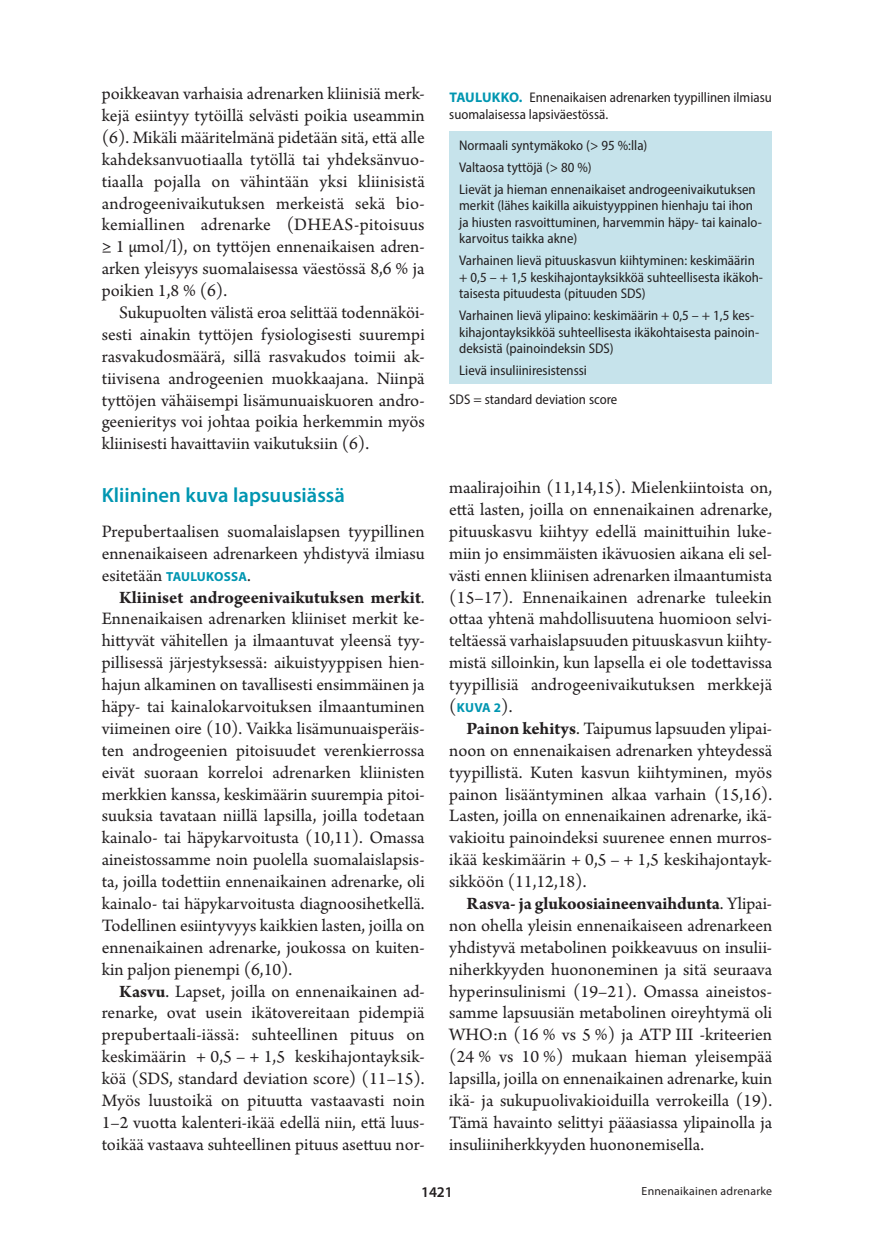
<style>
.page{position:relative;width:874px;height:1241px;background:#fff}
.page>*{position:absolute;margin:0;border:0;box-sizing:border-box;transform-origin:0 0}
.v1{font:600 20.65px "Myriad Pro";color:#0096b1}
.l_ei_sis{font:18.38px/21.9px "Arno Pro";color:#231f20;text-align:justify}
.t1{font:600 14.88px "Myriad Pro";color:#231f20}
.t{font:semi-condensed 14px/16.6px "Myriad Pro";color:#231f20}
.t2{font:700 13.12px "Myriad Pro";color:#0096b1}
.Ala{font:11.9px "Myriad Pro";letter-spacing:.02em;color:#231f20}
.s1{font-family:"Myriad Pro";font-weight:700;font-size:13.12px;color:#0096b1}
.s2{font-weight:700}
.s3{font-weight:700;font-stretch:normal;color:#0096b1}
.s4{font-family:"Arno Pro";font-weight:400;font-size:18.38px;color:#231f20}
</style>
<div class="page">
<div style="left:449px;top:131px;width:322px;height:253px;background:#c6e3eb"></div>
<p class="l_ei_sis" style="left:102px;top:84px;width:324px">poikkeavan varhaisia adrenarken kliinisiä merk&shy;kejä esiintyy tytöillä selvästi poikia useammin (6). Mikäli määritelmänä pidetään sitä, että alle kahdeksanvuotiaalla tytöllä tai yhdeksänvuo&shy;tiaalla pojalla on vähintään yksi kliinisistä androgeenivaikutuksen merkeistä sekä bio&shy;kemiallinen adrenarke (DHEAS-pitoisuus ≥ 1 µmol/l), on tyttöjen ennenaikaisen adren&shy;arken yleisyys suomalaisessa väestössä 8,6 % ja poikien 1,8 % (6).</p>
<p class="l_ei_sis" style="left:102px;top:302px;width:324px;text-indent:17px">Sukupuolten välistä eroa selittää todennäköi&shy;sesti ainakin tyttöjen fysiologisesti suurempi rasvakudosmäärä, sillä rasvakudos toimii ak&shy;tiivisena androgeenien muokkaajana. Niinpä tyttöjen vähäisempi lisämunuaiskuoren andro&shy;geenieritys voi johtaa poikia herkemmin myös kliinisesti havaittaviin vaikutuksiin (6).</p>
<p class="v1" style="left:102px;top:481px;width:244px">Kliininen kuva lapsuusiässä</p>
<p class="l_ei_sis" style="left:102px;top:521px;width:324px">Prepubertaalisen suomalaislapsen tyypillinen ennenaikaiseen adrenarkeen yhdistyvä ilmiasu esitetään <span class="s1">TAULUKOSSA</span>.</p>
<p class="l_ei_sis" style="left:102px;top:587px;width:324px;text-indent:17px"><span class="s2">Kliiniset androgeenivaikutuksen merkit</span>.<br>Ennenaikaisen adrenarken kliiniset merkit ke&shy;hittyvät vähitellen ja ilmaantuvat yleensä tyy&shy;pillisessä järjestyksessä: aikuistyyppisen hien&shy;hajun alkaminen on tavallisesti ensimmäinen ja häpy- tai kainalokarvoituksen ilmaantuminen viimeinen oire (10). Vaikka lisämunuaisperäis&shy;ten androgeenien pitoisuudet verenkierrossa eivät suoraan korreloi adrenarken kliinisten merkkien kanssa, keskimäärin suurempia pitoi&shy;suuksia tavataan niillä lapsilla, joilla todetaan kainalo- tai häpykarvoitusta (10,11). Omassa aineistossamme noin puolella suomalaislapsis&shy;ta, joilla todettiin ennenaikainen adrenarke, oli kainalo- tai häpykarvoitusta diagnoosihetkellä.<br>Todellinen esiintyvyys kaikkien lasten, joilla on ennenaikainen adrenarke, joukossa on kuiten&shy;kin paljon pienempi (6,10).</p>
<p class="l_ei_sis" style="left:102px;top:980px;width:324px;text-indent:17px"><span class="s2">Kasvu</span>. Lapset, joilla on ennenaikainen ad&shy;renarke, ovat usein ikätovereitaan pidempiä prepubertaali-iässä: suhteellinen pituus on keskimäärin + 0,5 – + 1,5 keskihajontayksik&shy;köä (SDS, standard deviation score) (11–15).<br>Myös luustoikä on pituutta vastaavasti noin 1–2 vuotta kalenteri-ikää edellä niin, että luus&shy;toikää vastaava suhteellinen pituus asettuu nor-</p>
<p class="t" style="left:449px;top:89px;width:324px"><span class="s3">TAULUKKO.</span> Ennenaikaisen adrenarken tyypillinen ilmiasu suomalaisessa lapsiväestössä.</p>
<p class="t" style="left:459px;top:137px;width:190px">Normaali syntymäkoko (&gt; 95 %:lla)</p>
<p class="t" style="left:459px;top:159px;width:134px">Valtaosa tyttöjä (&gt; 80 %)</p>
<p class="t" style="left:459px;top:180px;width:304px">Lievät ja hieman ennenaikaiset androgeenivaikutuksen merkit (lähes kaikilla aikuistyyppinen hienhaju tai ihon ja hiusten rasvoittuminen, harvemmin häpy- tai kainalo&shy;karvoitus taikka akne)</p>
<p class="t" style="left:459px;top:252px;width:305px">Varhainen lievä pituuskasvun kiihtyminen: keskimäärin + 0,5 – + 1,5 keskihajontayksikköä suhteellisesta ikäkoh&shy;taisesta pituudesta (pituuden SDS)</p>
<p class="t" style="left:459px;top:307px;width:301px">Varhainen lievä ylipaino: keskimäärin + 0,5 – + 1,5 kes&shy;kihajontayksikköä suhteellisesta ikäkohtaisesta painoin&shy;deksistä (painoindeksin SDS)</p>
<p class="t" style="left:459px;top:361px;width:129px">Lievä insuliiniresistenssi</p>
<p class="t" style="left:449px;top:390px;width:169px">SDS = standard deviation score</p>
<p class="l_ei_sis" style="left:449px;top:477px;width:324px">maalirajoihin (11,14,15). Mielenkiintoista on, että lasten, joilla on ennenaikainen adrenarke, pituuskasvu kiihtyy edellä mainittuihin luke&shy;miin jo ensimmäisten ikävuosien aikana eli sel&shy;västi ennen kliinisen adrenarken ilmaantumista (15–17). Ennenaikainen adrenarke tuleekin ottaa yhtenä mahdollisuutena huomioon selvi&shy;teltäessä varhaislapsuuden pituuskasvun kiihty&shy;mistä silloinkin, kun lapsella ei ole todettavissa tyypillisiä androgeenivaikutuksen merkkejä</p>
<p class="t2" style="left:449px;top:699px;width:65px"><span class="s4">(</span>KUVA 2<span class="s4">).</span></p>
<p class="l_ei_sis" style="left:449px;top:718px;width:324px;text-indent:17px"><span class="s2">Painon kehitys</span>. Taipumus lapsuuden ylipai&shy;noon on ennenaikaisen adrenarken yhteydessä tyypillistä. Kuten kasvun kiihtyminen, myös painon lisääntyminen alkaa varhain (15,16).<br>Lasten, joilla on ennenaikainen adrenarke, ikä&shy;vakioitu painoindeksi suurenee ennen murros&shy;ikää keskimäärin + 0,5 – + 1,5 keskihajontayk&shy;sikköön (11,12,18).</p>
<p class="l_ei_sis" style="left:449px;top:893px;width:324px;text-indent:17px"><span class="s2">Rasva- ja glukoosiaineenvaihdunta</span>. Ylipai&shy;non ohella yleisin ennenaikaiseen adrenarkeen yhdistyvä metabolinen poikkeavuus on insulii&shy;niherkkyyden huononeminen ja sitä seuraava hyperinsulinismi (19–21). Omassa aineistos&shy;samme lapsuusiän metabolinen oireyhtymä oli WHO:n (16 % vs 5 %) ja ATP III ‑kriteerien (24 % vs 10 %) mukaan hieman yleisempää lapsilla, joilla on ennenaikainen adrenarke, kuin ikä- ja sukupuolivakioiduilla verrokeilla (19).<br>Tämä havainto selittyi pääasiassa ylipainolla ja insuliiniherkkyyden huononemisella.</p>
<p class="Ala" style="left:641px;top:1183px;width:132px">Ennenaikainen adrenarke</p>
<p class="t1" style="left:421px;top:1182px;width:33px">1421</p>
</div>
